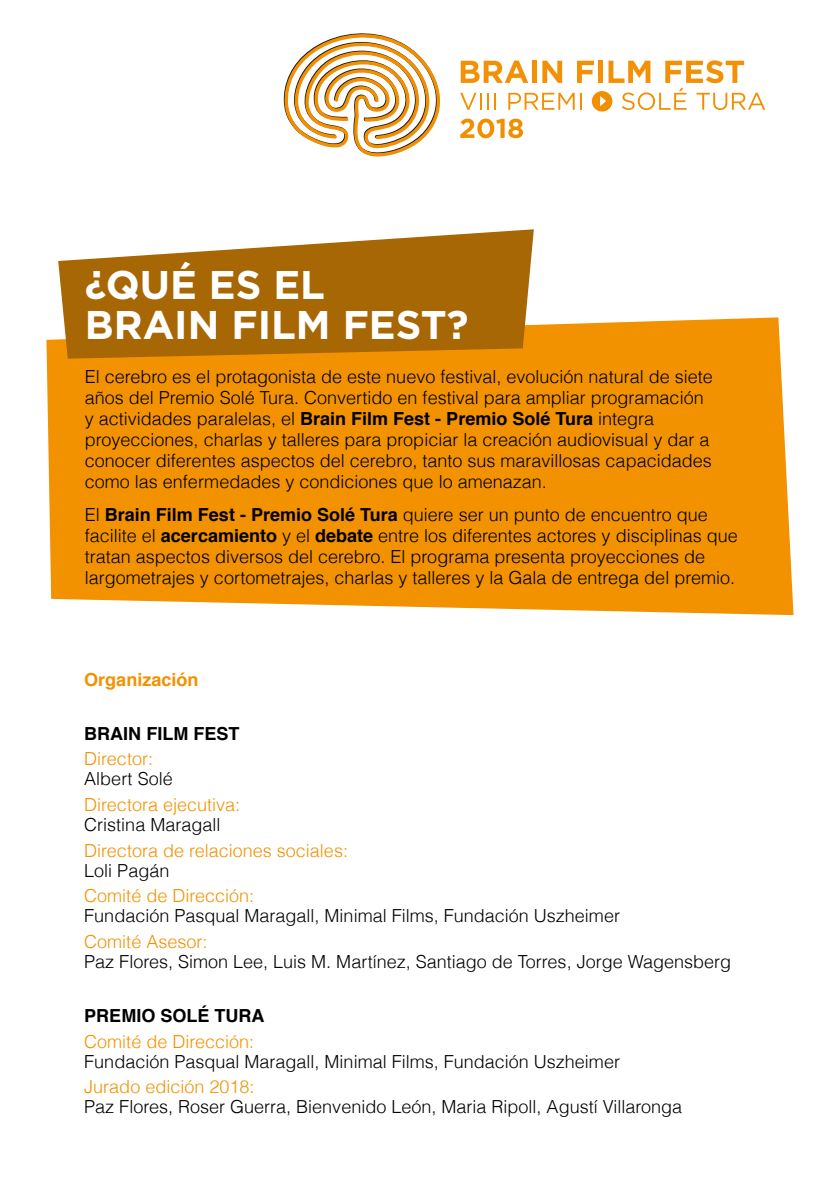
<style>
.page{position:relative;width:840px;height:1191px;background:#fff}
.page>*{position:absolute;margin:0;border:0;box-sizing:border-box;transform-origin:0 0}
.t1{font:700 40px/40px "Gotham";color:#fff}
.t2{font:300 18px/21px "Helvetica";color:#000}
.t3{font:300 18px "Helvetica";color:#f29200}
.t4{font:700 18px "Helvetica";color:#000}
.t5{font:700 18px "Helvetica";color:#f29200}
.s1{font-weight:700}
</style>
<div class="page">
<div style="left:46px;top:317px;width:747px;height:298px;background:#f29200"></div>
<svg style="left:58px;top:229px;width:475px;height:130px;background:#b67d26"></svg>
<svg style="left:460px;top:61px;width:68px;height:22px"></svg>
<div style="left:531px;top:61px;width:5px;height:22px;background:#f29105"></div>
<svg style="left:542px;top:61px;width:20px;height:22px"></svg>
<svg style="left:577px;top:61px;width:16px;height:22px"></svg>
<div style="left:597px;top:61px;width:5px;height:22px;background:#f29105"></div>
<svg style="left:460px;top:119px;width:62px;height:19px"></svg>
<svg style="left:460px;top:93px;width:21px;height:17px"></svg>
<svg style="left:487px;top:93px;width:1px;height:17px"></svg>
<svg style="left:494px;top:93px;width:2px;height:17px"></svg>
<svg style="left:508px;top:93px;width:73px;height:17px"></svg>
<svg style="left:591px;top:91px;width:21px;height:21px"></svg>
<svg style="left:599px;top:60px;width:165px;height:50px"></svg>
<svg style="left:283px;top:33px;width:158px;height:123px"></svg>
<h1 class="t1" style="left:85px;top:264px;width:385px">¿QUÉ ES EL<br>BRAIN FILM FEST?</h1>
<p class="t2" style="left:85px;top:366px;width:629px">El cerebro es el protagonista de este nuevo festival, evolución natural de siete años del Premio Solé Tura. Convertido en festival para ampliar programación y actividades paralelas, el <span class="s1">Brain Film Fest - Premio Solé Tura</span> integra proyecciones, charlas y talleres para propiciar la creación audiovisual y dar a conocer diferentes aspectos del cerebro, tanto sus maravillosas capacidades como las enfermedades y condiciones que lo amenazan.</p>
<p class="t2" style="left:85px;top:503px;width:654px">El <span class="s1">Brain Film Fest - Premio Solé Tura</span> quiere ser un punto de encuentro que facilite el <span class="s1">acercamiento</span> y el <span class="s1">debate</span> entre los diferentes actores y disciplinas que tratan aspectos diversos del cerebro. El programa presenta proyecciones de largometrajes y cortometrajes, charlas y talleres y la Gala de entrega del premio.</p>
<p class="t5" style="left:84px;top:664px;width:116px">Organización</p>
<p class="t4" style="left:84px;top:718px;width:156px">BRAIN FILM FEST</p>
<p class="t3" style="left:84px;top:747px;width:70px">Director:</p>
<p class="t2" style="left:84px;top:768px;width:90px">Albert Solé</p>
<p class="t3" style="left:84px;top:793px;width:157px">Directora ejecutiva:</p>
<p class="t2" style="left:84px;top:814px;width:138px">Cristina Maragall</p>
<p class="t3" style="left:84px;top:839px;width:265px">Directora de relaciones sociales:</p>
<p class="t2" style="left:84px;top:859px;width:87px">Loli Pagán</p>
<p class="t3" style="left:84px;top:884px;width:171px">Comité de Dirección:</p>
<p class="t2" style="left:84px;top:905px;width:537px">Fundación Pasqual Maragall, Minimal Films, Fundación Uszheimer</p>
<p class="t3" style="left:84px;top:930px;width:125px">Comité Asesor:</p>
<p class="t2" style="left:84px;top:951px;width:648px">Paz Flores, Simon Lee, Luis M. Martínez, Santiago de Torres, Jorge Wagensberg</p>
<p class="t4" style="left:84px;top:1001px;width:182px">PREMIO SOLÉ TURA</p>
<p class="t3" style="left:84px;top:1030px;width:171px">Comité de Dirección:</p>
<p class="t2" style="left:84px;top:1050px;width:537px">Fundación Pasqual Maragall, Minimal Films, Fundación Uszheimer</p>
<p class="t3" style="left:84px;top:1075px;width:172px">Jurado edición 2018:</p>
<p class="t2" style="left:84px;top:1096px;width:599px">Paz Flores, Roser Guerra, Bienvenido León, Maria Ripoll, Agustí Villaronga</p>
</div>
